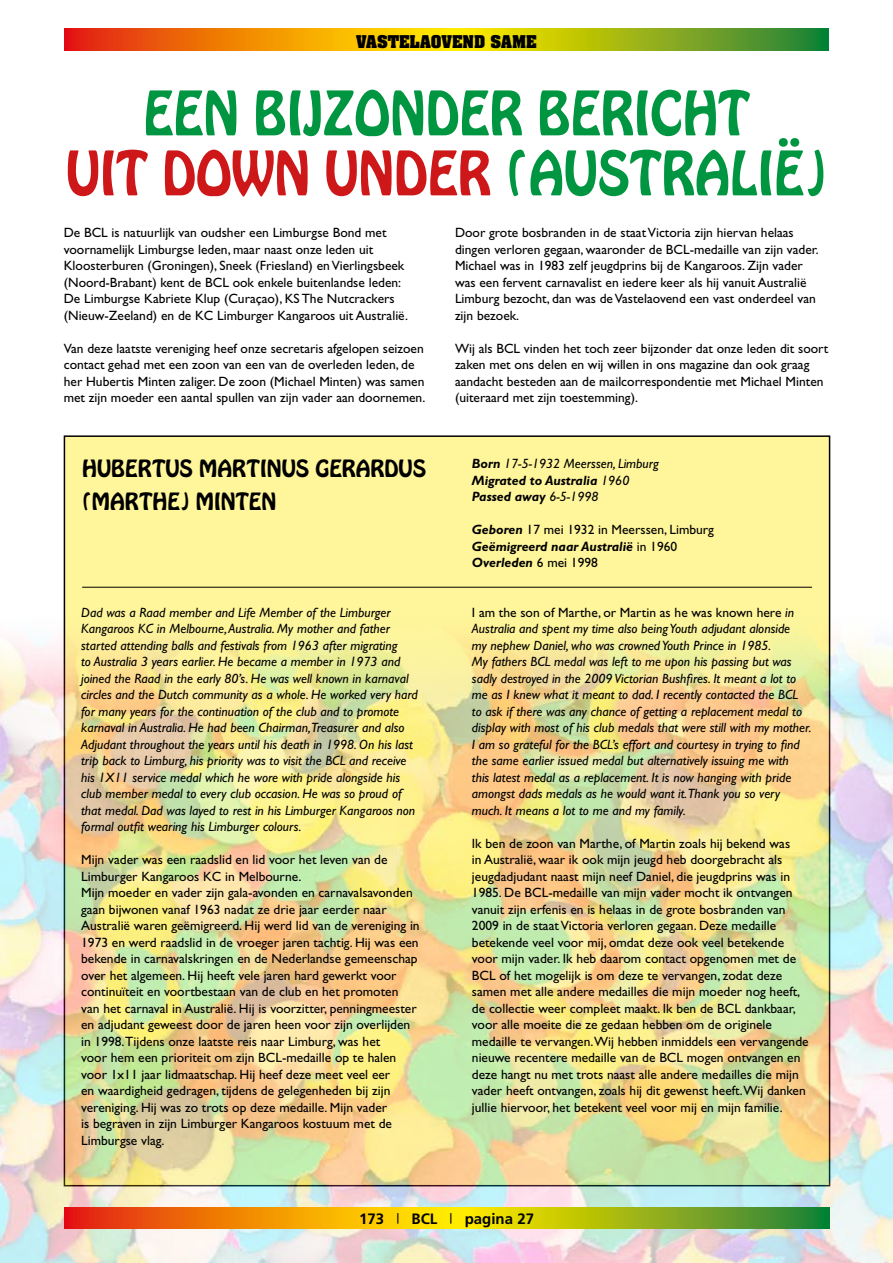
<style>
.page{position:relative;width:893px;height:1263px;background:#fff}
.page>*{position:absolute;margin:0;border:0;box-sizing:border-box;transform-origin:0 0}
.t1{font:54px/60px "Hobo Std";color:#009641;text-align:center;scale:.93 1}
.t2{font:21px/32.5px "Hobo Std";color:#000}
.t3{font:700 15px "Aachen Std";color:#000}
.t4{font:700 15px "Frutiger LT Std";color:#000}
.t5{font:13.5px/16.5px "Gill Sans Std";color:#000}
.t6{font:italic 13.5px/16.5px "Gill Sans Std";color:#000}
.s1{color:#cd1719}
.s2{font-weight:700}
.s3{font-weight:700;font-style:italic}
.s4{font-style:normal}
</style>
<div class="page">
<div style="left:64px;top:436px;width:766px;height:750px;background:#fff69b"></div>
<img style="left:0;top:600px;width:893px;height:663px">
<hr style="left:82px;top:587px;width:730px;height:1px;background:#000">
<svg style="left:64px;top:29px;width:765px;height:21px;background:#c59f0e"></svg>
<svg style="left:64px;top:1208px;width:765px;height:21px;background:#c59f0e"></svg>
<p class="t3" style="left:356px;top:31px;width:182px">VASTELAOVEND SAME</p>
<h1 class="t1" style="left:66px;top:84px;width:820px">EEN BIJZONDER BERICHT<br><span class="s1">UIT DOWN UNDER</span> (AUSTRALIË)</h1>
<p class="t5" style="left:64px;top:225px;width:346px">De BCL is natuurlijk van oudsher een Limburgse Bond met voornamelijk Limburgse leden, maar naast onze leden uit Kloosterburen (Groningen), Sneek (Friesland) en Vierlingsbeek (Noord-Brabant) kent de BCL ook enkele buitenlandse leden:<br>De Limburgse Kabriete Klup (Curaçao), KS The Nutcrackers (Nieuw-Zeeland) en de KC Limburger Kangaroos uit Australië.</p>
<p class="t5" style="left:64px;top:340px;width:363px">Van deze laatste vereniging heef onze secretaris afgelopen seizoen contact gehad met een zoon van een van de overleden leden, de her Hubertis Minten zaliger. De zoon (Michael Minten) was samen met zijn moeder een aantal spullen van zijn vader aan doornemen.</p>
<h2 class="t2" style="left:82px;top:453px;width:346px">HUBERTUS MARTINUS GERARDUS (MARTHE) MINTEN</h2>
<p class="t6" style="left:81px;top:604px;width:338px">Dad was a Raad member and Life Member of the Limburger Kangaroos KC in Melbourne, Australia. My mother and father started attending balls and festivals from 1963 after migrating<br>to Australia 3 years earlier. He became a member in 1973 and joined the Raad in the early 80’s. He was well known in karnaval circles and the Dutch community as a whole. He worked very hard for many years for the continuation of the club and to promote karnaval in Australia. He had been Chairman,Treasurer and also Adjudant throughout the years until his death in 1998. On his last trip back to Limburg, his priority was to visit the BCL and receive his 1X11 service medal which he wore with pride alongside his club member medal to every club occasion. He was so proud of that medal. Dad was layed to rest in his Limburger Kangaroos non formal outfit wearing his Limburger colours.</p>
<p class="t5" style="left:81px;top:852px;width:340px">Mijn vader was een raadslid en lid voor het leven van de Limburger Kangaroos KC in Melbourne.<br>Mijn moeder en vader zijn gala-avonden en carnavalsavonden gaan bijwonen vanaf 1963 nadat ze drie jaar eerder naar Australië waren geëmigreerd. Hij werd lid van de vereniging in 1973 en werd raadslid in de vroeger jaren tachtig. Hij was een bekende in carnavalskringen en de Nederlandse gemeenschap over het algemeen. Hij heeft vele jaren hard gewerkt voor continuïteit en voortbestaan van de club en het promoten van het carnaval in Australië. Hij is voorzitter, penningmeester en adjudant geweest door de jaren heen voor zijn overlijden in 1998.Tijdens onze laatste reis naar Limburg, was het<br>voor hem een prioriteit om zijn BCL-medaille op te halen voor 1x11 jaar lidmaatschap. Hij heef deze meet veel eer<br>en waardigheid gedragen, tijdens de gelegenheden bij zijn vereniging. Hij was zo trots op deze medaille. Mijn vader<br>is begraven in zijn Limburger Kangaroos kostuum met de Limburgse vlag.</p>
<p class="t5" style="left:455px;top:225px;width:365px">Door grote bosbranden in de staat Victoria zijn hiervan helaas dingen verloren gegaan, waaronder de BCL-medaille van zijn vader.<br>Michael was in 1983 zelf jeugdprins bij de Kangaroos. Zijn vader was een fervent carnavalist en iedere keer als hij vanuit Australië Limburg bezocht, dan was de Vastelaovend een vast onderdeel van zijn bezoek.</p>
<p class="t5" style="left:455px;top:340px;width:375px">Wij als BCL vinden het toch zeer bijzonder dat onze leden dit soort zaken met ons delen en wij willen in ons magazine dan ook graag aandacht besteden aan de mailcorrespondentie met Michael Minten (uiteraard met zijn toestemming).</p>
<p class="t6" style="left:472px;top:455px;width:189px"><span class="s2">Born</span> 17-5-1932 Meerssen, Limburg<br><span class="s2">Migrated to Australia</span> 1960<br><span class="s2">Passed away</span> 6-5-1998</p>
<p class="t5" style="left:472px;top:521px;width:244px"><span class="s3">Geboren</span> 17 mei 1932 in Meerssen, Limburg<br><span class="s3">Geëmigreerd naar Australië</span> in 1960<br><span class="s3">Overleden</span> 6 mei 1998</p>
<p class="t6" style="left:472px;top:604px;width:341px"><span class="s4">I am the son of Marthe, or Martin as he was known here</span> in Australia and spent my time also being Youth adjudant alonside<br>my nephew Daniel, who was crowned Youth Prince in 1985.<br>My fathers BCL medal was left to me upon his passing but was sadly destroyed in the 2009 Victorian Bushfires. It meant a lot to me as I knew what it meant to dad. I recently contacted the BCL<br>to ask if there was any chance of getting a replacement medal to display with most of his club medals that were still with my mother.<br>I am so grateful for the BCL’s effort and courtesy in trying to find the same earlier issued medal but alternatively issuing me with<br>this latest medal as a replacement. It is now hanging with pride amongst dads medals as he would want it.Thank you so very much. It means a lot to me and my family.</p>
<p class="t5" style="left:472px;top:835px;width:338px">Ik ben de zoon van Marthe, of Martin zoals hij bekend was<br>in Australië, waar ik ook mijn jeugd heb doorgebracht als jeugdadjudant naast mijn neef Daniel, die jeugdprins was in 1985. De BCL-medaille van mijn vader mocht ik ontvangen vanuit zijn erfenis en is helaas in de grote bosbranden van 2009 in de staat Victoria verloren gegaan. Deze medaille betekende veel voor mij, omdat deze ook veel betekende voor mijn vader. Ik heb daarom contact opgenomen met de BCL of het mogelijk is om deze te vervangen, zodat deze samen met alle andere medailles die mijn moeder nog heeft, de collectie weer compleet maakt. Ik ben de BCL dankbaar, voor alle moeite die ze gedaan hebben om de originele medaille te vervangen.Wij hebben inmiddels een vervangende nieuwe recentere medaille van de BCL mogen ontvangen en deze hangt nu met trots naast alle andere medailles die mijn vader heeft ontvangen, zoals hij dit gewenst heeft.Wij danken jullie hiervoor, het betekent veel voor mij en mijn familie.</p>
<p class="t4" style="left:359px;top:1209px;width:176px">173 <sup>|</sup> BCL <sup>|</sup> pagina 27</p>
</div>
